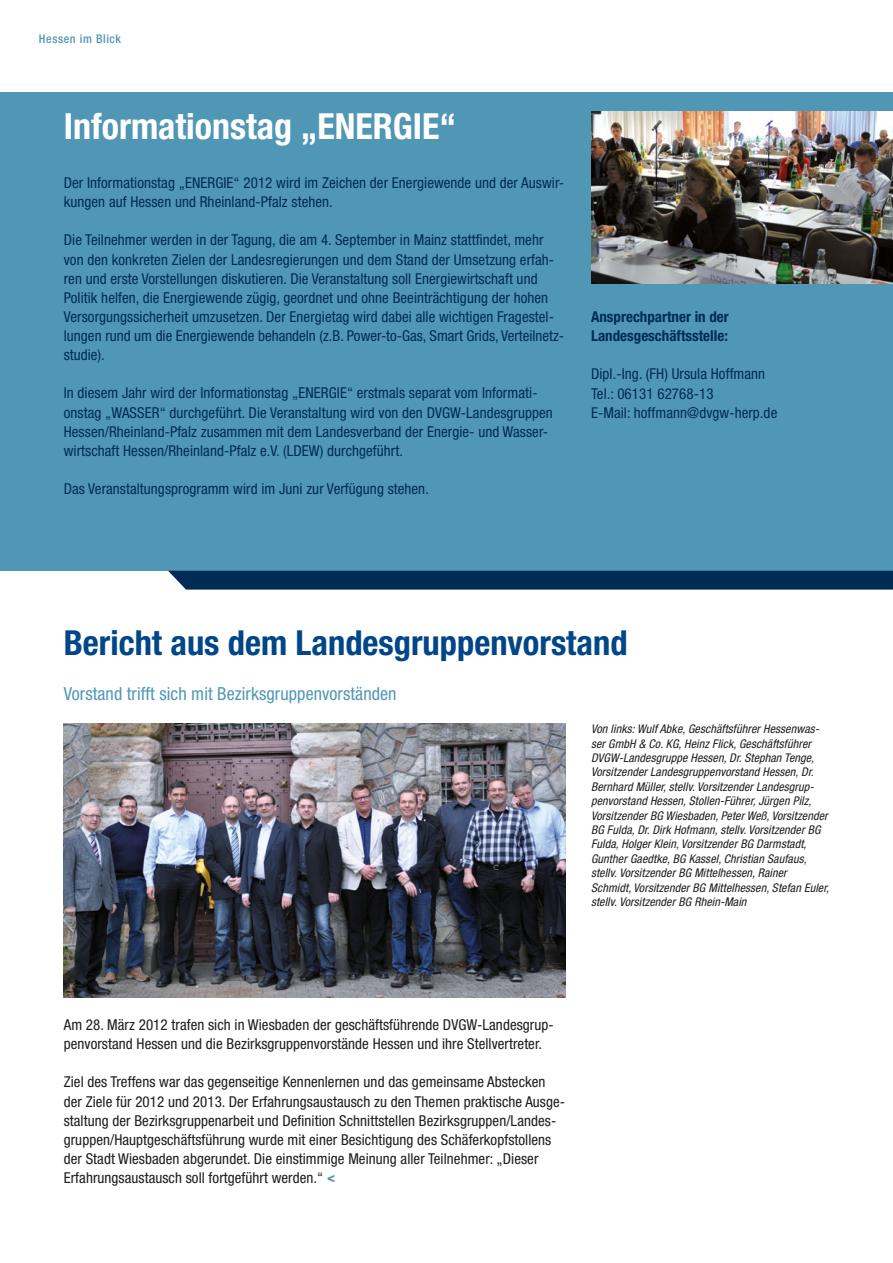
<style>
.page{position:relative;width:893px;height:1263px;background:#fff}
.page>*{position:absolute;margin:0;border:0;box-sizing:border-box;transform-origin:0 0}
.t1{font:700 condensed 36px "Helvetica Neue";color:#fff}
.t2{font:700 condensed 34.5px "Helvetica Neue";color:#004688}
.t3{font:condensed 18px "Helvetica Neue";letter-spacing:.005em;color:#5097b5}
.t4{font:condensed 15px/19.2px "Helvetica Neue";letter-spacing:.005em;color:#002b54}
.t5{font:condensed 15px/19.2px "Helvetica Neue";letter-spacing:.005em;color:#1d1d1b}
.t6{font:700 condensed 15px/19.2px "Helvetica Neue";color:#002b54}
.t7{font:italic condensed 12px/14.4px "Helvetica Neue";letter-spacing:.01em;color:#1d1d1b}
.t8{font:500 condensed 12px "Helvetica Neue";letter-spacing:.05em;color:#5097b5}
.s1{font-weight:900;font-size:13.5px;color:#5097b5}
</style>
<div class="page">
<div style="left:0;top:92px;width:893px;height:479px;background:#5097b5"></div>
<div style="left:168px;top:571px;width:725px;height:19px;background:#002b54"></div>
<img style="left:591px;top:111px;width:302px;height:173px">
<img style="left:64px;top:724px;width:502px;height:273px">
<p class="t8" style="left:39px;top:31px;width:84px">Hessen im Blick</p>
<h1 class="t1" style="left:64px;top:105px;width:394px">Informationstag „ENERGIE“</h1>
<p class="t4" style="left:64px;top:173px;width:502px">Der Informationstag „ENERGIE“ 2012 wird im Zeichen der Energiewende und der Auswir&shy;kungen auf Hessen und Rheinland-Pfalz stehen.</p>
<p class="t4" style="left:64px;top:230px;width:502px">Die Teilnehmer werden in der Tagung, die am 4. September in Mainz stattfindet, mehr von den konkreten Zielen der Landesregierungen und dem Stand der Umsetzung erfah&shy;ren und erste Vorstellungen diskutieren. Die Veranstaltung soll Energiewirtschaft und Politik helfen, die Energiewende zügig, geordnet und ohne Beeinträchtigung der hohen Versorgungssicherheit umzusetzen. Der Energietag wird dabei alle wichtigen Fragestel&shy;lungen rund um die Energiewende behandeln (z.B. Power-to-Gas, Smart Grids, Verteilnetz&shy;studie).</p>
<p class="t4" style="left:64px;top:383px;width:491px">In diesem Jahr wird der Informationstag „ENERGIE“ erstmals separat vom Informati&shy;onstag „WASSER“ durchgeführt. Die Veranstaltung wird von den DVGW-Landesgruppen Hessen/Rheinland-Pfalz zusammen mit dem Landesverband der Energie- und Wasser&shy;wirtschaft Hessen/Rheinland-Pfalz e.V. (LDEW) durchgeführt.</p>
<p class="t4" style="left:64px;top:479px;width:367px">Das Veranstaltungsprogramm wird im Juni zur Verfügung stehen.</p>
<p class="t6" style="left:591px;top:307px;width:139px">Ansprechpartner in der<br>Landesgeschäftsstelle:</p>
<p class="t4" style="left:591px;top:364px;width:188px">Dipl.-Ing. (FH) Ursula Hoffmann<br>Tel.: 06131 62768-13<br>E-Mail: hoffmann@dvgw-herp.de</p>
<h2 class="t2" style="left:64px;top:622px;width:565px">Bericht aus dem Landesgruppenvorstand</h2>
<p class="t3" style="left:64px;top:683px;width:334px">Vorstand trifft sich mit Bezirksgruppenvorständen</p>
<p class="t7" style="left:591px;top:722px;width:239px">Von links: Wulf Abke, Geschäftsführer Hessenwas&shy;ser GmbH &amp; Co. KG, Heinz Flick, Geschäftsführer DVGW-Landesgruppe Hessen, Dr. Stephan Tenge, Vorsitzender Landesgruppenvorstand Hessen, Dr.<br>Bernhard Müller, stellv. Vorsitzender Landesgrup&shy;penvorstand Hessen, Stollen-Führer, Jürgen Pilz, Vorsitzender BG Wiesbaden, Peter Weß, Vorsitzender BG Fulda, Dr. Dirk Hofmann, stellv. Vorsitzender BG Fulda, Holger Klein, Vorsitzender BG Darmstadt, Gunther Gaedtke, BG Kassel, Christian Saufaus, stellv. Vorsitzender BG Mittelhessen, Rainer Schmidt, Vorsitzender BG Mittelhessen, Stefan Euler, stellv. Vorsitzender BG Rhein-Main</p>
<p class="t5" style="left:64px;top:1015px;width:491px">Am 28. März 2012 trafen sich in Wiesbaden der geschäftsführende DVGW-Landesgrup&shy;penvorstand Hessen und die Bezirksgruppenvorstände Hessen und ihre Stellvertreter.</p>
<p class="t5" style="left:64px;top:1072px;width:503px">Ziel des Treffens war das gegenseitige Kennenlernen und das gemeinsame Abstecken der Ziele für 2012 und 2013. Der Erfahrungsaustausch zu den Themen praktische Ausge&shy;staltung der Bezirksgruppenarbeit und Definition Schnittstellen Bezirksgruppen/Landes&shy;gruppen/Hauptgeschäftsführung wurde mit einer Besichtigung des Schäferkopfstollens der Stadt Wiesbaden abgerundet. Die einstimmige Meinung aller Teilnehmer: „Dieser Erfahrungsaustausch soll fortgeführt werden.“ <span class="s1">&lt;</span></p>
</div>
